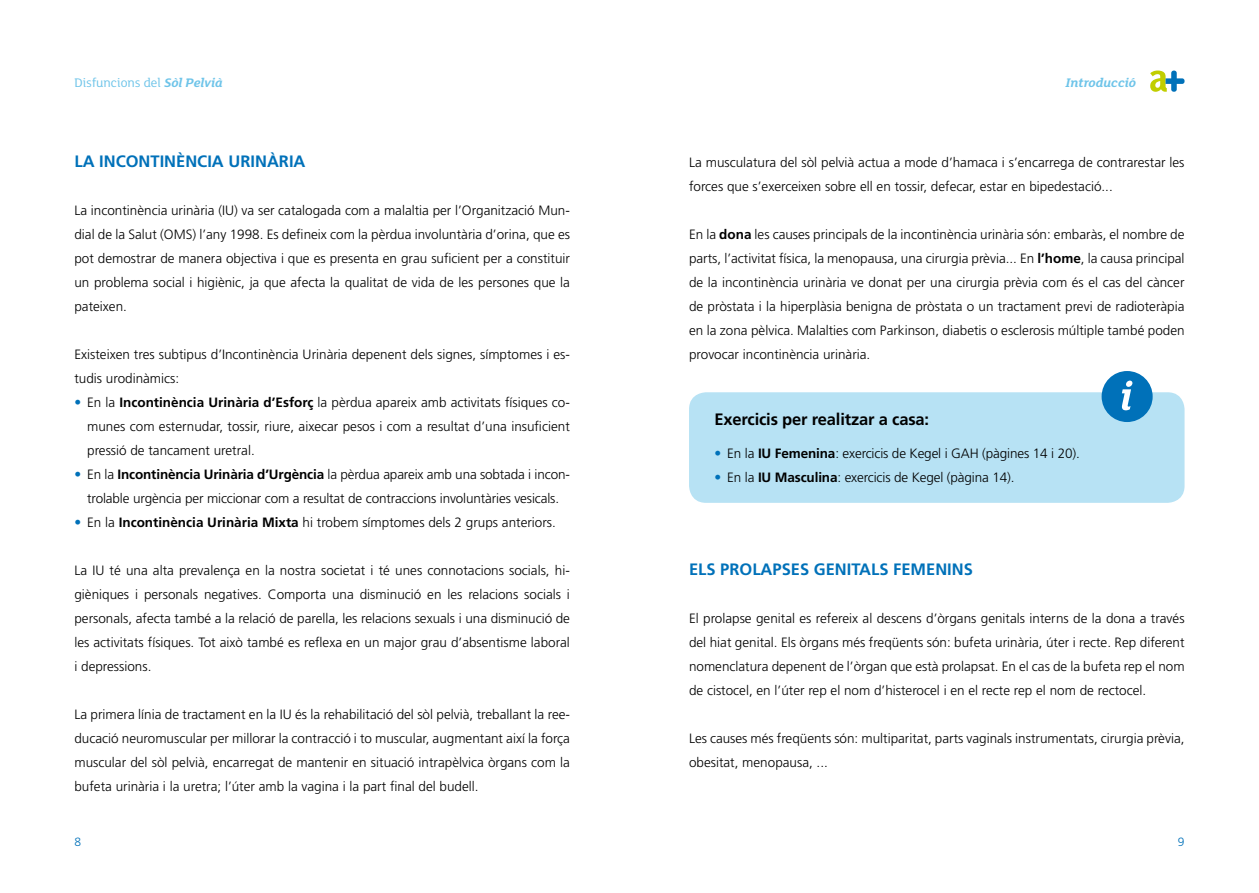
<style>
.page{position:relative;width:1259px;height:893px;background:#fff}
.page>*{position:absolute;margin:0;border:0;box-sizing:border-box;transform-origin:0 0}
.t1{font:700 16.5px "Frutiger LT Std";color:#0071b9}
.t2{font:700 16.5px "Frutiger LT Std";letter-spacing:-.01em;color:#000}
.t3{font:300 13.5px/24px "Frutiger LT Std";color:#000;text-align:justify}
.t4{font:13.5px "FS Lola";color:#6ec4e9}
.t5{font:italic 700 13.5px "FS Lola";color:#6ec4e9}
.t6{font:300 12px "Frutiger LT Std";color:#0071b9}
.s1{font-weight:700;font-style:italic}
.s2{font-family:"Helvetica LT Std";color:#0071b9}
.s3{font-weight:700}
</style>
<div class="page">
<svg style="left:1150px;top:71px;width:34px;height:21px"></svg>
<div style="left:689px;top:392px;width:495px;height:111px;background:#b7e2f4;border-radius:17px"></div>
<div style="left:1101px;top:371px;width:51px;height:51px;background:#0071b9;border-radius:50%"></div>
<svg style="left:1121px;top:381px;width:11px;height:29px"></svg>
<p class="t4" style="left:74px;top:73px;width:150px">Disfuncions del <span class="s1">Sòl Pelvià</span></p>
<p class="t5" style="left:1065px;top:73px;width:72px">Introducció</p>
<p class="t1" style="left:74px;top:151px;width:233px">LA INCONTINÈNCIA URINÀRIA</p>
<p class="t3" style="left:74px;top:198px;width:497px">La incontinència urinària (IU) va ser catalogada com a malaltia per l’Organització Mun&shy;dial de la Salut (OMS) l’any 1998. Es defineix com la pèrdua involuntària d’orina, que es pot demostrar de manera objectiva i que es presenta en grau suficient per a constituir un problema social i higiènic, ja que afecta la qualitat de vida de les persones que la pateixen.</p>
<p class="t3" style="left:74px;top:342px;width:497px">Existeixen tres subtipus d’Incontinència Urinària depenent dels signes, símptomes i es&shy;tudis urodinàmics:</p>
<p class="t3" style="left:87px;top:390px;width:484px;text-indent:-13px"><span class="s2">•</span> En la <span class="s3">Incontinència Urinària d’Esforç</span> la pèrdua apareix amb activitats físiques co&shy;munes com esternudar, tossir, riure, aixecar pesos i com a resultat d’una insuficient pressió de tancament uretral.</p>
<p class="t3" style="left:74px;top:462px;width:497px;text-align:center"><span class="s2">•</span> En la <span class="s3">Incontinència Urinària d’Urgència</span> la pèrdua apareix amb una sobtada i incon&shy;trolable urgència per miccionar com a resultat de contraccions involuntàries vesicals.</p>
<p class="t3" style="left:74px;top:510px;width:480px"><span class="s2">•</span> En la <span class="s3">Incontinència Urinària Mixta</span> hi trobem símptomes dels 2 grups anteriors.</p>
<p class="t3" style="left:74px;top:558px;width:497px">La IU té una alta prevalença en la nostra societat i té unes connotacions socials, hi&shy;gièniques i personals negatives. Comporta una disminució en les relacions socials i personals, afecta també a la relació de parella, les relacions sexuals i una disminució de les activitats físiques. Tot això també es reflexa en un major grau d’absentisme laboral i depressions.</p>
<p class="t3" style="left:74px;top:702px;width:497px">La primera línia de tractament en la IU és la rehabilitació del sòl pelvià, treballant la ree&shy;ducació neuromuscular per millorar la contracció i to muscular, augmentant així la força muscular del sòl pelvià, encarregat de mantenir en situació intrapèlvica òrgans com la bufeta urinària i la uretra; l’úter amb la vagina i la part final del budell.</p>
<p class="t3" style="left:689px;top:150px;width:497px">La musculatura del sòl pelvià actua a mode d’hamaca i s’encarrega de contrarestar les forces que s’exerceixen sobre ell en tossir, defecar, estar en bipedestació...</p>
<p class="t3" style="left:689px;top:222px;width:497px">En la <span class="s3">dona</span> les causes principals de la incontinència urinària són: embaràs, el nombre de parts, l’activitat física, la menopausa, una cirurgia prèvia... En <span class="s3">l’home</span>, la causa principal de la incontinència urinària ve donat per una cirurgia prèvia com és el cas del càncer de pròstata i la hiperplàsia benigna de pròstata o un tractament previ de radioteràpia en la zona pèlvica. Malalties com Parkinson, diabetis o esclerosis múltiple també poden provocar incontinència urinària.</p>
<p class="t2" style="left:714px;top:410px;width:216px">Exercicis per realitzar a casa:</p>
<p class="t3" style="left:714px;top:442px;width:364px"><span class="s2">•</span> En la <span class="s3">IU Femenina</span>: exercicis de Kegel i GAH (pàgines 14 i 20).</p>
<p class="t3" style="left:714px;top:466px;width:299px"><span class="s2">•</span> En la <span class="s3">IU Masculina</span>: exercicis de Kegel (pàgina 14).</p>
<p class="t1" style="left:689px;top:559px;width:285px">ELS PROLAPSES GENITALS FEMENINS</p>
<p class="t3" style="left:689px;top:606px;width:497px">El prolapse genital es refereix al descens d’òrgans genitals interns de la dona a través del hiat genital. Els òrgans més freqüents són: bufeta urinària, úter i recte. Rep diferent nomenclatura depenent de l’òrgan que està prolapsat. En el cas de la bufeta rep el nom de cistocel, en l’úter rep el nom d’histerocel i en el recte rep el nom de rectocel.</p>
<p class="t3" style="left:689px;top:726px;width:497px">Les causes més freqüents són: multiparitat, parts vaginals instrumentats, cirurgia prèvia, obesitat, menopausa, ...</p>
<p class="t6" style="left:74px;top:835px;width:8px">8</p>
<p class="t6" style="left:1177px;top:835px;width:8px">9</p>
</div>
